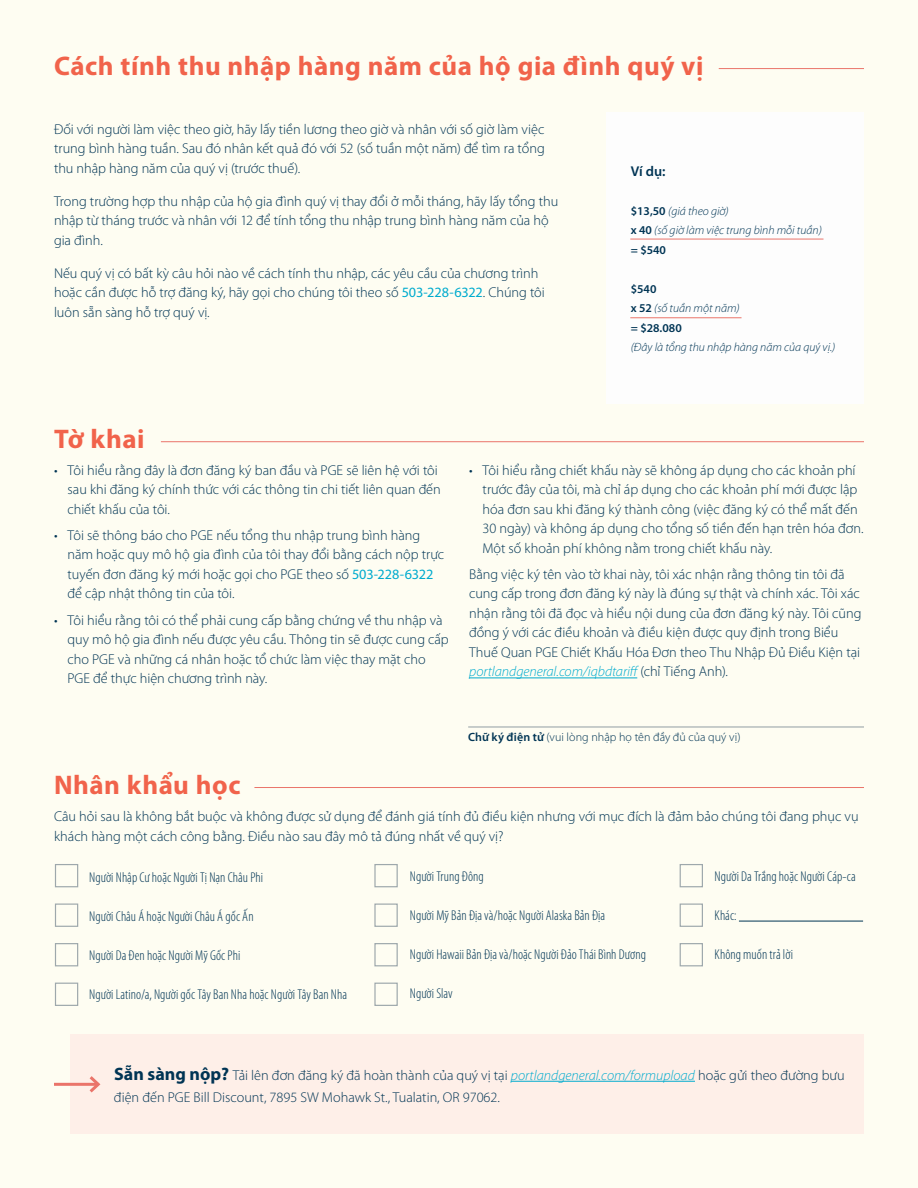
<style>
.page{position:relative;width:918px;height:1188px;background:#fefdf2}
.page>*{position:absolute;margin:0;border:0;box-sizing:border-box;transform-origin:0 0}
.t1{font:700 27px "Myriad Pro";letter-spacing:.02em;color:#f1634b}
.t2{font:300 14.25px/19.5px "Myriad Pro";color:#003454}
.t3{font:300 condensed 14.25px "Myriad Pro";letter-spacing:.005em;color:#003454}
.t4{font:600 14.25px "Myriad Pro";color:#003454}
.t5{font:italic 300 12px/19.5px "Myriad Pro";color:#003454}
.t6{font:300 12px "Myriad Pro";letter-spacing:.005em;color:#003454}
.t7{font:600 12px/19.5px "Myriad Pro";color:#003454}
.s1{font-weight:400;color:#00abce}
.s2{font-weight:600;font-style:normal}
.s3{font-weight:300;font-style:italic}
.s4{font-style:italic;color:#00abce}
.s5{font-weight:600}
.s6{font-weight:700;font-size:18px}
</style>
<div class="page">
<div style="left:606px;top:112px;width:258px;height:292px;background:#fdfdfd"></div>
<hr style="left:469px;top:678px;width:168px;height:1px;background:#00abce">
<hr style="left:468px;top:726px;width:396px;height:2px;background:#9ea8ac">
<hr style="left:161px;top:441px;width:703px;height:1px;background:#ea746a">
<hr style="left:719px;top:68px;width:145px;height:1px;background:#ea746a">
<div style="left:70px;top:1035px;width:794px;height:99px;background:#feefe8"></div>
<hr style="left:511px;top:1081px;width:184px;height:1px;background:#00abce">
<hr style="left:54px;top:1083px;width:44px;height:3px;background:#ea746a">
<svg style="left:86px;top:1076px;width:15px;height:17px"></svg>
<hr style="left:630px;top:239px;width:194px;height:1px;background:#ea746a">
<hr style="left:630px;top:317px;width:112px;height:1px;background:#ea746a">
<hr style="left:254px;top:787px;width:610px;height:1px;background:#ea746a">
<hr style="left:739px;top:921px;width:124px;height:1px;background:#003454">
<div style="left:55px;top:864px;width:23px;height:23px;border:1px solid #9ea8ac"></div>
<div style="left:374px;top:864px;width:24px;height:23px;border:1px solid #9ea8ac"></div>
<div style="left:680px;top:864px;width:23px;height:23px;border:1px solid #9ea8ac"></div>
<div style="left:55px;top:904px;width:23px;height:23px;border:1px solid #9ea8ac"></div>
<div style="left:374px;top:904px;width:24px;height:23px;border:1px solid #9ea8ac"></div>
<div style="left:680px;top:904px;width:23px;height:23px;border:1px solid #9ea8ac"></div>
<div style="left:55px;top:943px;width:23px;height:23px;border:1px solid #9ea8ac"></div>
<div style="left:374px;top:943px;width:24px;height:23px;border:1px solid #9ea8ac"></div>
<div style="left:680px;top:943px;width:23px;height:23px;border:1px solid #9ea8ac"></div>
<div style="left:55px;top:983px;width:23px;height:23px;border:1px solid #9ea8ac"></div>
<div style="left:374px;top:983px;width:24px;height:23px;border:1px solid #9ea8ac"></div>
<h1 class="t1" style="left:54px;top:49px;width:651px">Cách tính thu nhập hàng năm của hộ gia đình quý vị</h1>
<p class="t2" style="left:54px;top:119px;width:492px;text-align:justify">Đối với người làm việc theo giờ, hãy lấy tiền lương theo giờ và nhân với số giờ làm việc trung bình hàng tuần. Sau đó nhân kết quả đó với 52 (số tuần một năm) để tìm ra tổng thu nhập hàng năm của quý vị (trước thuế).</p>
<p class="t2" style="left:54px;top:191px;width:506px">Trong trường hợp thu nhập của hộ gia đình quý vị thay đổi ở mỗi tháng, hãy lấy tổng thu nhập từ tháng trước và nhân với 12 để tính tổng thu nhập trung bình hàng năm của hộ gia đình.</p>
<p class="t2" style="left:54px;top:263px;width:492px">Nếu quý vị có bất kỳ câu hỏi nào về cách tính thu nhập, các yêu cầu của chương trình hoặc cần được hỗ trợ đăng ký, hãy gọi cho chúng tôi theo số <span class="s1">503-228-6322</span>. Chúng tôi luôn sẵn sàng hỗ trợ quý vị.</p>
<p class="t4" style="left:631px;top:162px;width:36px">Ví dụ:</p>
<p class="t5" style="left:631px;top:201px;width:193px"><span class="s2">$13,50</span> (giá theo giờ)<br><span class="s2">x 40</span> (số giờ làm việc trung bình mỗi tuần) <span class="s2">= $540</span></p>
<p class="t7" style="left:631px;top:279px;width:111px">$540<br>x 52 <span class="s3">(số tuần một năm) </span>= $28.080</p>
<p class="t5" style="left:631px;top:337px;width:206px">(Đây là tổng thu nhập hàng năm của quý vị.)</p>
<h1 class="t1" style="left:54px;top:422px;width:92px">Tờ khai</h1>
<p class="t2" style="left:67px;top:460px;width:375px;text-indent:-13px">• Tôi hiểu rằng đây là đơn đăng ký ban đầu và PGE sẽ liên hệ với tôi sau khi đăng ký chính thức với các thông tin chi tiết liên quan đến chiết khấu của tôi.</p>
<p class="t2" style="left:67px;top:525px;width:378px;text-indent:-13px">• Tôi sẽ thông báo cho PGE nếu tổng thu nhập trung bình hàng năm hoặc quy mô hộ gia đình của tôi thay đổi bằng cách nộp trực tuyến đơn đăng ký mới hoặc gọi cho PGE theo số <span class="s1">503-228-6322 </span>để cập nhật thông tin của tôi.</p>
<p class="t2" style="left:67px;top:610px;width:383px;text-indent:-13px">• Tôi hiểu rằng tôi có thể phải cung cấp bằng chứng về thu nhập và quy mô hộ gia đình nếu được yêu cầu. Thông tin sẽ được cung cấp cho PGE và những cá nhân hoặc tổ chức làm việc thay mặt cho PGE để thực hiện chương trình này.</p>
<p class="t2" style="left:483px;top:460px;width:382px;text-indent:-13px">• Tôi hiểu rằng chiết khấu này sẽ không áp dụng cho các khoản phí trước đây của tôi, mà chỉ áp dụng cho các khoản phí mới được lập hóa đơn sau khi đăng ký thành công (việc đăng ký có thể mất đến 30 ngày) và không áp dụng cho tổng số tiền đến hạn trên hóa đơn.<br>Một số khoản phí không nằm trong chiết khấu này.</p>
<p class="t2" style="left:469px;top:564px;width:394px">Bằng việc ký tên vào tờ khai này, tôi xác nhận rằng thông tin tôi đã cung cấp trong đơn đăng ký này là đúng sự thật và chính xác. Tôi xác nhận rằng tôi đã đọc và hiểu nội dung của đơn đăng ký này. Tôi cũng đồng ý với các điều khoản và điều kiện được quy định trong Biểu Thuế Quan PGE Chiết Khấu Hóa Đơn theo Thu Nhập Đủ Điều Kiện tại <span class="s4">portlandgeneral.com/iqbdtariff</span> (chỉ Tiếng Anh).</p>
<p class="t6" style="left:468px;top:730px;width:274px"><span class="s5">Chữ ký điện tử</span> (vui lòng nhập họ tên đầy đủ của quý vị)</p>
<h1 class="t1" style="left:54px;top:767px;width:188px">Nhân khẩu học</h1>
<p class="t2" style="left:54px;top:807px;width:806px">Câu hỏi sau là không bắt buộc và không được sử dụng để đánh giá tính đủ điều kiện nhưng với mục đích là đảm bảo chúng tôi đang phục vụ khách hàng một cách công bằng. Điều nào sau đây mô tả đúng nhất về quý vị?</p>
<p class="t3" style="left:89px;top:869px;width:175px">Người Nhập Cư hoặc Người Tị Nạn Châu Phi</p>
<p class="t3" style="left:89px;top:908px;width:166px">Người Châu Á hoặc Người Châu Á gốc Ấn</p>
<p class="t3" style="left:89px;top:947px;width:153px">Người Da Đen hoặc Người Mỹ Gốc Phi</p>
<p class="t3" style="left:89px;top:986px;width:259px">Người Latino/a, Người gốc Tây Ban Nha hoặc Người Tây Ban Nha</p>
<p class="t3" style="left:715px;top:868px;width:143px">Người Da Trắng hoặc Người Cáp-ca</p>
<p class="t3" style="left:715px;top:907px;width:24px">Khác:</p>
<p class="t3" style="left:715px;top:946px;width:80px">Không muốn trả lời</p>
<p class="t3" style="left:410px;top:868px;width:76px">Người Trung Đông</p>
<p class="t3" style="left:410px;top:907px;width:197px">Người Mỹ Bản Địa và/hoặc Người Alaska Bản Địa</p>
<p class="t3" style="left:410px;top:946px;width:238px">Người Hawaii Bản Địa và/hoặc Người Đảo Thái Bình Dương</p>
<p class="t3" style="left:410px;top:985px;width:44px">Người Slav</p>
<p class="t2" style="left:114px;top:1064px;width:732px;line-height:22.5px"><span class="s6">Sẵn sàng nộp?</span> Tải lên đơn đăng ký đã hoàn thành của quý vị tại <span class="s4">portlandgeneral.com/formupload</span> hoặc gửi theo đường bưu điện đến PGE Bill Discount, 7895 SW Mohawk St., Tualatin, OR 97062.</p>
</div>
